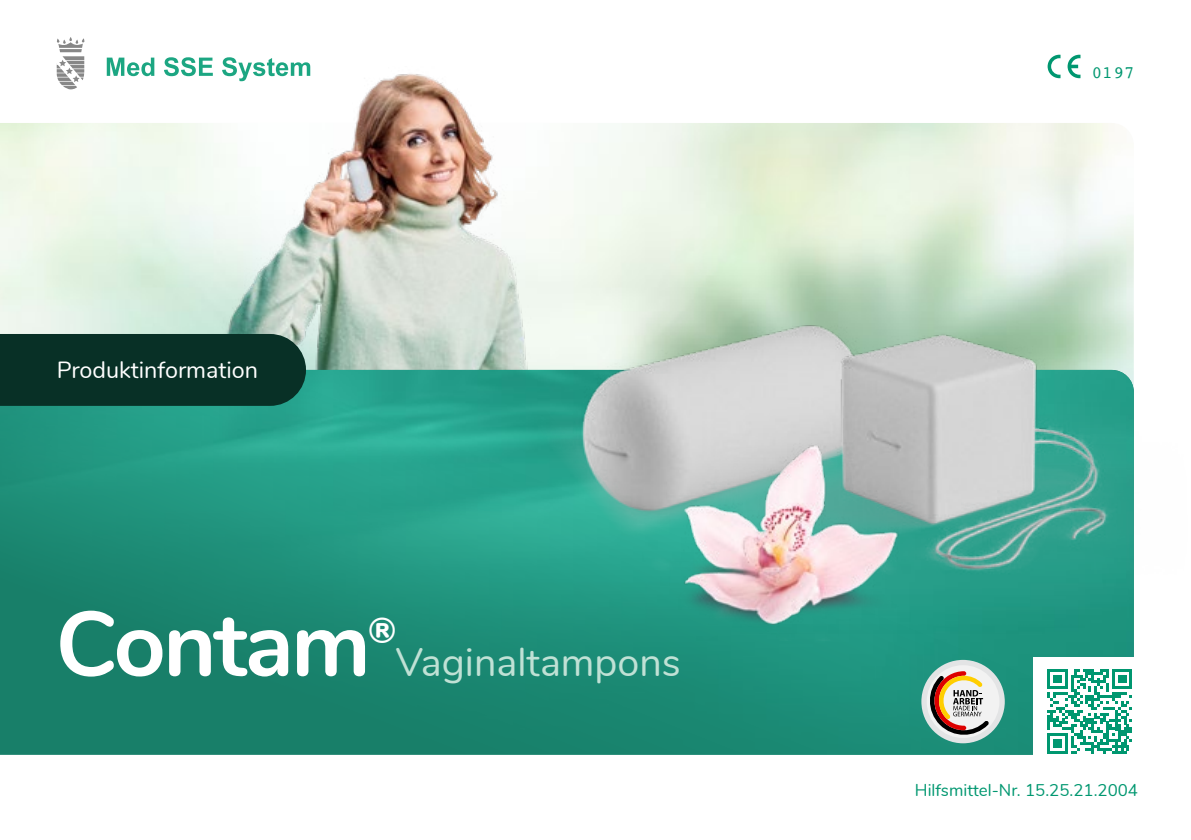
<style>
.page{position:relative;width:1191px;height:840px;background:#fff}
.page>*{position:absolute;margin:0;border:0;box-sizing:border-box;transform-origin:0 0}
.t1{font:700 91px "Nunito";letter-spacing:-.03em;color:#fff}
.t2{font:39.4px "Nunito";color:#c0e1d5}
.t3{font:700 35.4px "Nunito";color:#fff}
.t4{font:23.4px "Nunito";color:#fff}
.t5{font:17.2px "Courier";color:#009770}
.t6{font:16.8px "Nunito";color:#009770}
</style>
<div class="page">
<img style="left:186px;top:67px;width:265px;height:303px">
<img style="left:0;top:370px;width:1033px;height:384px">
<div style="left:0;top:334px;width:306px;height:71px;background:#083026"></div>
<svg style="left:1047px;top:696px;width:85px;height:57px"></svg>
<svg style="left:57px;top:37px;width:28px;height:52px"></svg>
<svg style="left:107px;top:58px;width:47px;height:18px"></svg>
<svg style="left:164px;top:57px;width:49px;height:19px"></svg>
<svg style="left:222px;top:57px;width:88px;height:24px"></svg>
<img style="left:451px;top:92px;width:247px;height:527px">
<img style="left:698px;top:123px;width:436px;height:573px">
<img style="left:612px;top:431px;width:312px;height:209px">
<div style="left:921px;top:659px;width:83px;height:83px;background:#e3e4e5;border-radius:50%"></div>
<div style="left:926px;top:664px;width:73px;height:73px;background:#f2f2f2;border-radius:50%"></div>
<svg style="left:926px;top:670px;width:63px;height:67px"></svg>
<svg style="left:1047px;top:55px;width:13px;height:23px"></svg>
<svg style="left:1067px;top:55px;width:13px;height:23px"></svg>
<p class="t4" style="left:57px;top:352px;width:203px">Produktinformation</p>
<p class="t1" style="left:55px;top:576px;width:317px">Contam</p>
<p class="t3" style="left:368px;top:604px;width:30px">®</p>
<p class="t2" style="left:396px;top:632px;width:286px">Vaginaltampons</p>
<p class="t5" style="left:1091px;top:59px;width:44px">0197</p>
<p class="t6" style="left:915px;top:777px;width:225px">Hilfsmittel-Nr. 15.25.21.2004</p>
</div>
